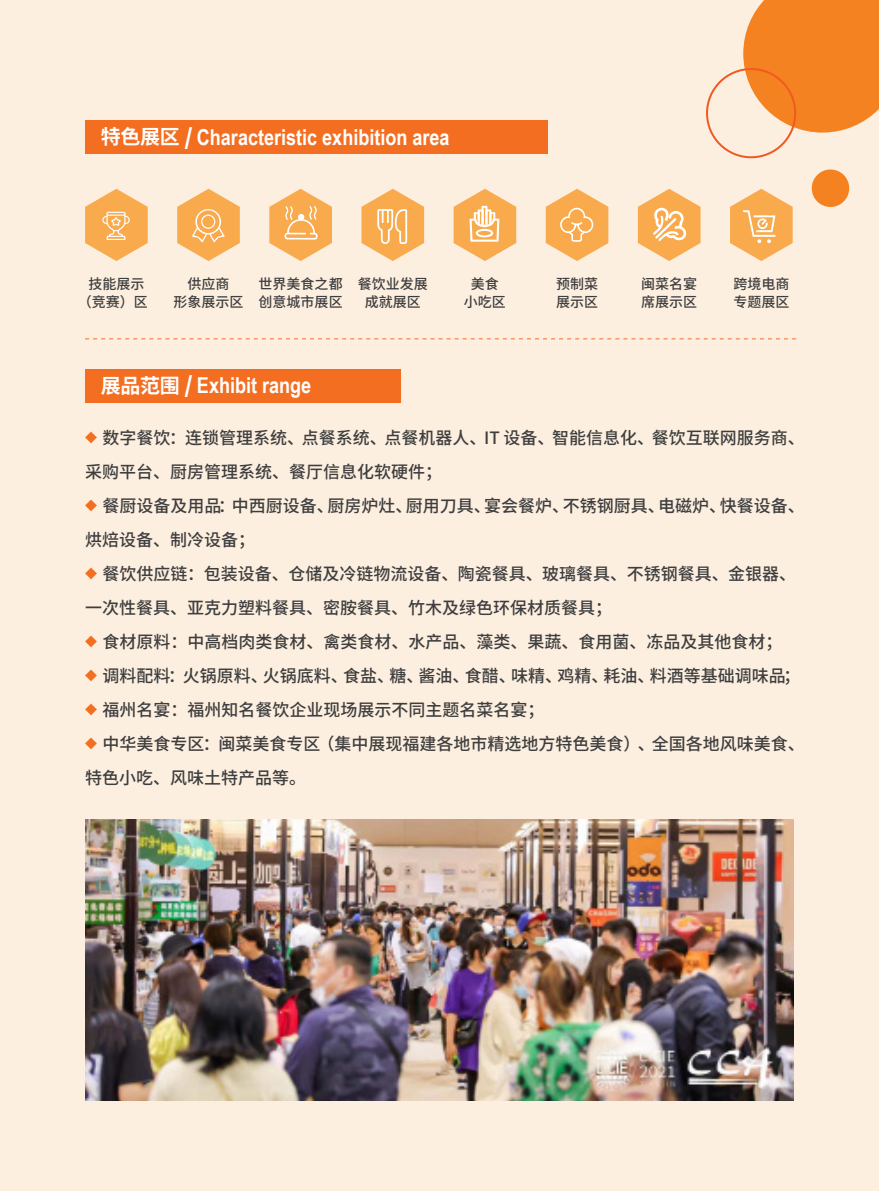
<style>
.page{position:relative;width:879px;height:1191px;background:#fdefdf}
.page>*{position:absolute;margin:0;border:0;box-sizing:border-box;transform-origin:0 0}
.t1{font:700 22px "Arial Narrow";color:#fff}
.t2{font:500 17px/34px "Source Han Sans CN";color:#3e3e3f}
.t3{font:500 14px "Source Han Sans CN";color:#3e3e3f}
.s1{font-family:"Source Han Sans CN";font-size:20px}
.s2{font-family:"Source Han Sans CN";font-weight:800}
.s3{font-weight:400;font-size:12px;color:#f36e21}
.s4{font-size:12px;color:#f36e21}
</style>
<div class="page">
<div style="left:85px;top:120px;width:462px;height:34px;background:#f36e21"></div>
<div style="left:85px;top:369px;width:316px;height:33px;background:#f36e21"></div>
<svg style="left:743px;top:0;width:136px;height:133px;background:#f58f38"></svg>
<div style="left:812px;top:169px;width:37px;height:38px;background:#f58220;border-radius:50%"></div>
<div style="left:706px;top:68px;width:90px;height:90px;border:2px solid #f15921;border-radius:50%"></div>
<svg style="left:85px;top:189px;width:63px;height:72px"></svg>
<svg style="left:177px;top:189px;width:63px;height:72px"></svg>
<svg style="left:269px;top:189px;width:63px;height:72px"></svg>
<svg style="left:361px;top:189px;width:63px;height:72px"></svg>
<svg style="left:453px;top:189px;width:63px;height:72px"></svg>
<svg style="left:546px;top:189px;width:62px;height:72px"></svg>
<svg style="left:638px;top:189px;width:62px;height:72px"></svg>
<svg style="left:730px;top:189px;width:62px;height:72px"></svg>
<svg style="left:85px;top:338px;width:711px;height:1px"></svg>
<img style="left:85px;top:819px;width:709px;height:281px">
<p class="t1" style="left:101px;top:120px;width:350px"><span class="s1">特色展区</span> <span class="s2">/</span> Characteristic exhibition area</p>
<p class="t3" style="left:88px;top:275px;width:57px">技能展示</p>
<p class="t3" style="left:78px;top:293px;width:71px">（竞赛）区</p>
<p class="t3" style="left:187px;top:275px;width:43px">供应商</p>
<p class="t3" style="left:173px;top:293px;width:71px">形象展示区</p>
<p class="t3" style="left:259px;top:275px;width:85px">世界美食之都</p>
<p class="t3" style="left:259px;top:293px;width:85px">创意城市展区</p>
<p class="t3" style="left:358px;top:275px;width:71px">餐饮业发展</p>
<p class="t3" style="left:365px;top:293px;width:57px">成就展区</p>
<p class="t3" style="left:471px;top:275px;width:29px">美食</p>
<p class="t3" style="left:464px;top:293px;width:43px">小吃区</p>
<p class="t3" style="left:556px;top:275px;width:43px">预制菜</p>
<p class="t3" style="left:556px;top:293px;width:43px">展示区</p>
<p class="t3" style="left:641px;top:275px;width:57px">闽菜名宴</p>
<p class="t3" style="left:641px;top:293px;width:57px">席展示区</p>
<p class="t3" style="left:733px;top:275px;width:57px">跨境电商</p>
<p class="t3" style="left:733px;top:293px;width:57px">专题展区</p>
<p class="t1" style="left:101px;top:368px;width:212px"><span class="s1">展品范围</span> <span class="s2">/</span> Exhibit range</p>
<p class="t2" style="left:85px;top:421px;width:721px"><span class="s3">◆</span> 数字餐饮：连锁管理系统、点餐系统、点餐机器人、IT 设备、智能信息化、餐饮互联网服务商、采购平台、厨房管理系统、餐厅信息化软硬件；</p>
<p class="t2" style="left:85px;top:489px;width:721px"><span class="s3">◆</span> 餐厨设备及用品：中西厨设备、厨房炉灶、厨用刀具、宴会餐炉、不锈钢厨具、电磁炉、快餐设备、烘焙设备、制冷设备；</p>
<p class="t2" style="left:85px;top:557px;width:712px"><span class="s3">◆</span> 餐饮供应链：包装设备、仓储及冷链物流设备、陶瓷餐具、玻璃餐具、不锈钢餐具、金银器、一次性餐具、亚克力塑料餐具、密胺餐具、竹木及绿色环保材质餐具；</p>
<p class="t2" style="left:85px;top:625px;width:699px"><span class="s3">◆</span> 食材原料：中高档肉类食材、禽类食材、水产品、藻类、果蔬、食用菌、冻品及其他食材；</p>
<p class="t2" style="left:85px;top:659px;width:717px"><span class="s3">◆</span> 调料配料：火锅原料、火锅底料、食盐、糖、酱油、食醋、味精、鸡精、耗油、料酒等基础调味品；</p>
<p class="t2" style="left:85px;top:693px;width:461px"><span class="s4">◆</span> 福州名宴：福州知名餐饮企业现场展示不同主题名菜名宴；</p>
<p class="t2" style="left:85px;top:727px;width:721px"><span class="s3">◆</span> 中华美食专区：闽菜美食专区（集中展现福建各地市精选地方特色美食）、全国各地风味美食、特色小吃、风味土特产品等。</p>
</div>
